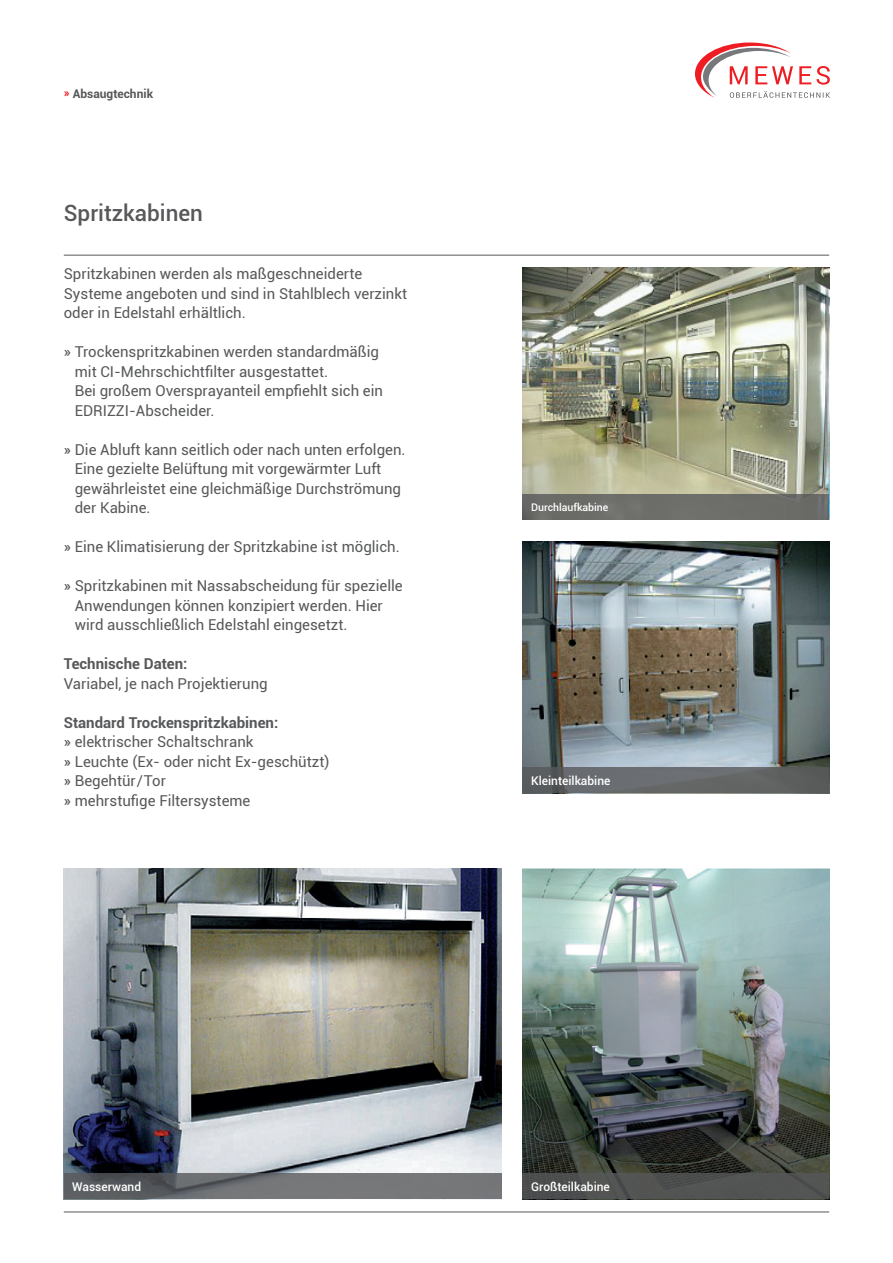
<style>
.page{position:relative;width:893px;height:1263px;background:#fff}
.page>*{position:absolute;margin:0;border:0;box-sizing:border-box;transform-origin:0 0}
.t1{font:500 22.5px "Roboto";color:#57585a}
.t2{font:15px/19.5px "Roboto";color:#57585a}
.t3{font:700 15px "Roboto";color:#57585a}
.t4{font:500 12px "Roboto";color:#fff}
.t5{font:700 12px "Roboto";color:#57585a}
.t6{font:500 10.5px "Roboto";color:#fff}
.s1{color:#ee1d23}
.s2{font-weight:500}
.s3{font-weight:700}
</style>
<div class="page">
<svg style="left:695px;top:43px;width:135px;height:55px"></svg>
<hr style="left:64px;top:255px;width:765px;height:1px;background:#57585a">
<hr style="left:64px;top:1212px;width:765px;height:1px;background:#57585a">
<img style="left:523px;top:868px;width:306px;height:306px">
<img style="left:64px;top:868px;width:437px;height:306px">
<img style="left:523px;top:268px;width:306px;height:226px">
<img style="left:523px;top:541px;width:306px;height:226px">
<div style="left:523px;top:494px;width:306px;height:26px;background:#6c6d69"></div>
<svg style="left:523px;top:767px;width:306px;height:26px"></svg>
<div style="left:523px;top:1174px;width:306px;height:25px;background:#525452"></div>
<svg style="left:64px;top:1174px;width:437px;height:25px;fill:#757779"></svg>
<p class="t5" style="left:64px;top:85px;width:91px"><span class="s1">»</span> Absaugtechnik</p>
<h1 class="t1" style="left:64px;top:197px;width:141px">Spritzkabinen</h1>
<p class="t2" style="left:64px;top:263px;width:345px">Spritzkabinen werden als maßgeschneiderte<br>Systeme angeboten und sind in Stahlblech verzinkt oder in Edelstahl erhältlich.</p>
<p class="t2" style="left:75px;top:341px;width:310px;text-indent:-11px"><span class="s2">»</span> Trockenspritzkabinen werden standardmäßig mit CI-Mehrschichtfilter ausgestattet.<br>Bei großem Oversprayanteil empfiehlt sich ein EDRIZZI-Abscheider.</p>
<p class="t2" style="left:75px;top:439px;width:332px;text-indent:-11px"><span class="s2">»</span> Die Abluft kann seitlich oder nach unten erfolgen.<br>Eine gezielte Belüftung mit vorgewärmter Luft gewährleistet eine gleichmäßige Durchströmung der Kabine.</p>
<p class="t2" style="left:64px;top:536px;width:338px"><span class="s2">»</span> Eine Klimatisierung der Spritzkabine ist möglich.</p>
<p class="t2" style="left:75px;top:575px;width:330px;text-indent:-11px"><span class="s2">»</span> Spritzkabinen mit Nassabscheidung für spezielle<br>Anwendungen können konzipiert werden. Hier wird ausschließlich Edelstahl eingesetzt.</p>
<p class="t3" style="left:64px;top:653px;width:125px">Technische Daten:</p>
<p class="t2" style="left:64px;top:673px;width:205px">Variabel, je nach Projektierung</p>
<p class="t2" style="left:64px;top:712px;width:267px"><span class="s3">Standard Trockenspritzkabinen:<br></span><span class="s2">»</span> elektrischer Schaltschrank<br><span class="s2">»</span> Leuchte (Ex- oder nicht Ex-geschützt) <span class="s2">»</span> Begehtür/Tor<br><span class="s2">»</span> mehrstufige Filtersysteme</p>
<p class="t6" style="left:531px;top:500px;width:79px">Durchlaufkabine</p>
<p class="t4" style="left:531px;top:772px;width:81px">Kleinteilkabine</p>
<p class="t4" style="left:72px;top:1178px;width:70px">Wasserwand</p>
<p class="t4" style="left:531px;top:1178px;width:80px">Großteilkabine</p>
</div>
